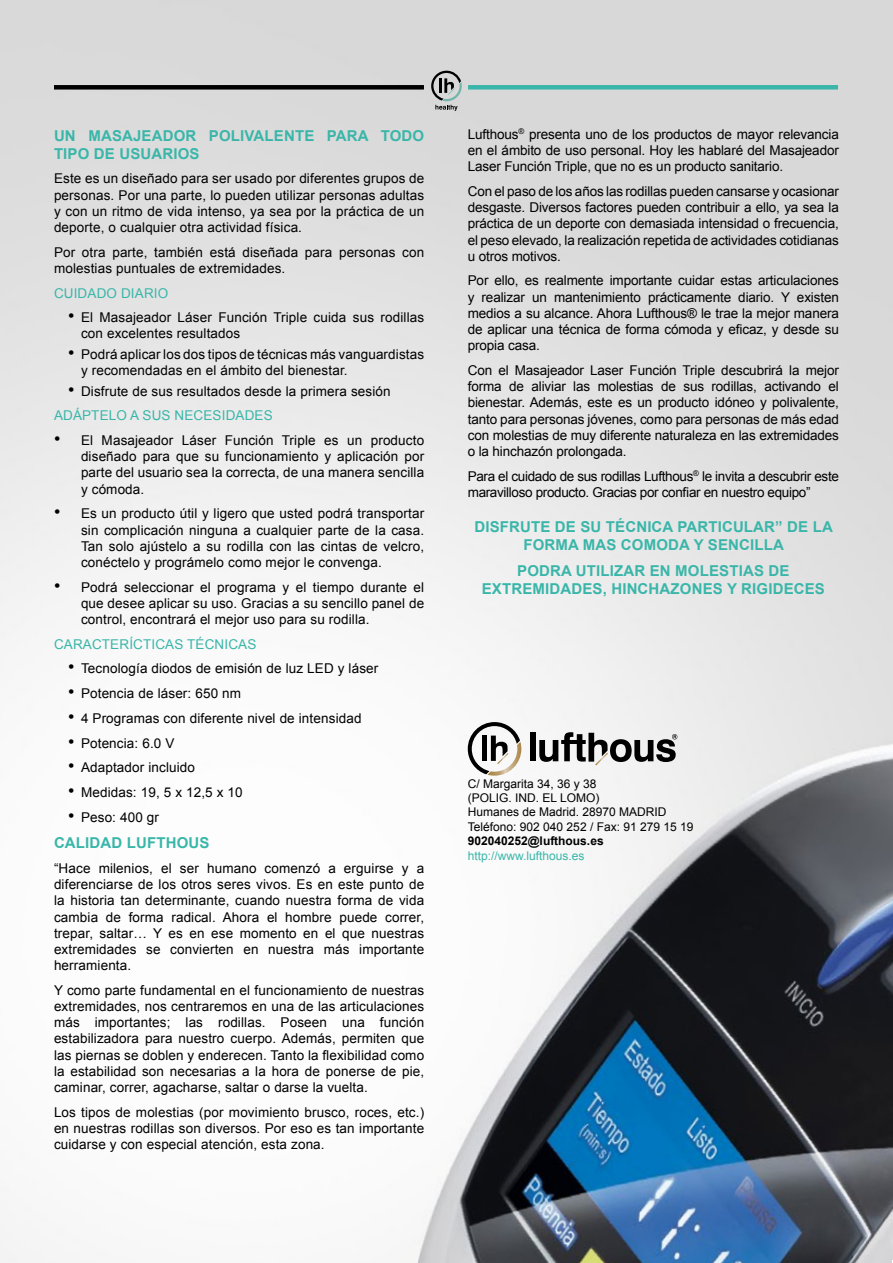
<style>
.page{position:relative;width:893px;height:1263px;background:#fff}
.page>*{position:absolute;margin:0;border:0;box-sizing:border-box;transform-origin:0 0}
.t1{font:700 15px/18px "Arial";letter-spacing:.01em;color:#39b6a9;text-align:center}
.t2{font:13.5px/16.2px "Arial";letter-spacing:.01em;color:#000;text-align:justify}
.t3{font:13.5px/16.2px "Arial";letter-spacing:-.025em;color:#000}
.t4{font:13.5px "Arial";letter-spacing:.01em;color:#39b6a9}
.t5{font:12px/14.4px "Arial";color:#000}
.t6{font:12px "Arial";color:#39b6a9}
.t7{font:700 12px "Arial";color:#000}
.s1{font-size:18px}
.s2{color:#39b6a9}
</style>
<div class="page">
<img style="left:0;top:0;width:893px;height:1263px">
<div style="left:54px;top:85px;width:370px;height:5px;background:#000"></div>
<div style="left:468px;top:85px;width:370px;height:5px;background:#39b6a9"></div>
<svg style="left:431px;top:71px;width:31px;height:40px"></svg>
<div style="left:530px;top:732px;width:6px;height:29px;background:#000"></div>
<svg style="left:539px;top:732px;width:138px;height:33px"></svg>
<svg style="left:468px;top:722px;width:53px;height:54px"></svg>
<p class="t1" style="left:54px;top:127px;width:372px;text-align:left">UN MASAJEADOR POLIVALENTE PARA TODO<br>TIPO DE USUARIOS</p>
<p class="t2" style="left:54px;top:171px;width:372px">Este es un diseñado para ser usado por diferentes grupos de personas. Por una parte, lo pueden utilizar personas adultas y con un ritmo de vida intenso, ya sea por la práctica de un deporte, o cualquier otra actividad física.</p>
<p class="t2" style="left:54px;top:244px;width:372px">Por otra parte, también está diseñada para personas con molestias puntuales de extremidades.</p>
<p class="t4" style="left:54px;top:284px;width:116px">CUIDADO DIARIO</p>
<p class="t2" style="left:81px;top:310px;width:345px;text-indent:-13px"><span class="s1">•</span> El Masajeador Láser Función Triple cuida sus rodillas con excelentes resultados</p>
<p class="t2" style="left:81px;top:346px;width:345px;text-indent:-13px"><span class="s1">•</span> Podrá aplicar los dos tipos de técnicas más vanguardistas y recomendadas en el ámbito del bienestar.</p>
<p class="t2" style="left:54px;top:379px;width:338px;line-height:24.8px;text-indent:14px"><span class="s1">•</span> Disfrute de sus resultados desde la primera sesión<br><span class="s2">ADÁPTELO A SUS NECESIDADES</span></p>
<p class="t2" style="left:81px;top:432px;width:345px;text-indent:-27px"><span class="s1">•</span> El Masajeador Láser Función Triple es un producto diseñado para que su funcionamiento y aplicación por parte del usuario sea la correcta, de una manera sencilla y cómoda.</p>
<p class="t2" style="left:81px;top:506px;width:345px;text-indent:-27px"><span class="s1">•</span> Es un producto útil y ligero que usted podrá transportar sin complicación ninguna a cualquier parte de la casa.<br>Tan solo ajústelo a su rodilla con las cintas de velcro, conéctelo y prográmelo como mejor le convenga.</p>
<p class="t2" style="left:81px;top:579px;width:345px;text-indent:-27px"><span class="s1">•</span> Podrá seleccionar el programa y el tiempo durante el que desee aplicar su uso. Gracias a su sencillo panel de control, encontrará el mejor uso para su rodilla.</p>
<p class="t4" style="left:54px;top:635px;width:204px">CARACTERÍCTICAS TÉCNICAS</p>
<p class="t2" style="left:68px;top:661px;width:312px"><span class="s1">•</span> Tecnología diodos de emisión de luz LED y láser</p>
<p class="t2" style="left:68px;top:685px;width:174px"><span class="s1">•</span> Potencia de láser: 650 nm</p>
<p class="t2" style="left:68px;top:710px;width:295px"><span class="s1">•</span> 4 Programas con diferente nivel de intensidad</p>
<p class="t2" style="left:68px;top:735px;width:108px"><span class="s1">•</span> Potencia: 6.0 V</p>
<p class="t2" style="left:68px;top:759px;width:128px"><span class="s1">•</span> Adaptador incluido</p>
<p class="t2" style="left:68px;top:784px;width:176px"><span class="s1">•</span> Medidas: 19, 5 x 12,5 x 10</p>
<p class="t2" style="left:68px;top:809px;width:92px"><span class="s1">•</span> Peso: 400 gr</p>
<p class="t1" style="left:54px;top:834px;width:157px">CALIDAD LUFTHOUS</p>
<p class="t2" style="left:54px;top:860px;width:372px">“Hace milenios, el ser humano comenzó a erguirse y a diferenciarse de los otros seres vivos. Es en este punto de la historia tan determinante, cuando nuestra forma de vida cambia de forma radical. Ahora el hombre puede correr, trepar, saltar… Y es en ese momento en el que nuestras extremidades se convierten en nuestra más importante herramienta.</p>
<p class="t2" style="left:54px;top:982px;width:372px">Y como parte fundamental en el funcionamiento de nuestras extremidades, nos centraremos en una de las articulaciones más importantes; las rodillas. Poseen una función estabilizadora para nuestro cuerpo. Además, permiten que las piernas se doblen y enderecen. Tanto la flexibilidad como la estabilidad son necesarias a la hora de ponerse de pie, caminar, correr, agacharse, saltar o darse la vuelta.</p>
<p class="t2" style="left:54px;top:1104px;width:372px">Los tipos de molestias (por movimiento brusco, roces, etc.) en nuestras rodillas son diversos. Por eso es tan importante cuidarse y con especial atención, esta zona.</p>
<p class="t2" style="left:468px;top:126px;width:373px">Lufthous<sup>®</sup> presenta uno de los productos de mayor relevancia en el ámbito de uso personal. Hoy les hablaré del Masajeador Laser Función Triple, que no es un producto sanitario.</p>
<p class="t2" style="left:468px;top:183px;width:373px">Con el paso de los años las rodillas pueden cansarse y ocasionar desgaste. Diversos factores pueden contribuir a ello, ya sea la práctica de un deporte con demasiada intensidad o frecuencia, el peso elevado, la realización repetida de actividades cotidianas u otros motivos.</p>
<p class="t2" style="left:468px;top:273px;width:373px">Por ello, es realmente importante cuidar estas articulaciones y realizar un mantenimiento prácticamente diario. Y existen medios a su alcance. Ahora Lufthous® le trae la mejor manera de aplicar una técnica de forma cómoda y eficaz, y desde su propia casa.</p>
<p class="t2" style="left:468px;top:362px;width:373px">Con el Masajeador Laser Función Triple descubrirá la mejor forma de aliviar las molestias de sus rodillas, activando el bienestar. Además, este es un producto idóneo y polivalente, tanto para personas jóvenes, como para personas de más edad con molestias de muy diferente naturaleza en las extremidades o la hinchazón prolongada.</p>
<p class="t3" style="left:468px;top:468px;width:373px">Para el cuidado de sus rodillas Lufthous<sup>®</sup> le invita a descubrir este maravilloso producto. Gracias por confiar en nuestro equipo”</p>
<p class="t1" style="left:474px;top:518px;width:360px">DISFRUTE DE SU TÉCNICA PARTICULAR” DE LA<br>FORMA MAS COMODA Y SENCILLA</p>
<p class="t1" style="left:482px;top:563px;width:345px">PODRA UTILIZAR EN MOLESTIAS DE<br>EXTREMIDADES, HINCHAZONES Y RIGIDECES</p>
<p class="t5" style="left:468px;top:776px;width:227px">C/ Margarita 34, 36 y 38<br>(POLIG. IND. EL LOMO)<br>Humanes de Madrid. 28970 MADRID<br>Teléfono: 902 040 252 / Fax: 91 279 15 19</p>
<p class="t7" style="left:468px;top:833px;width:137px">902040252@lufthous.es</p>
<p class="t6" style="left:468px;top:847px;width:118px">http://www.lufthous.es</p>
</div>
